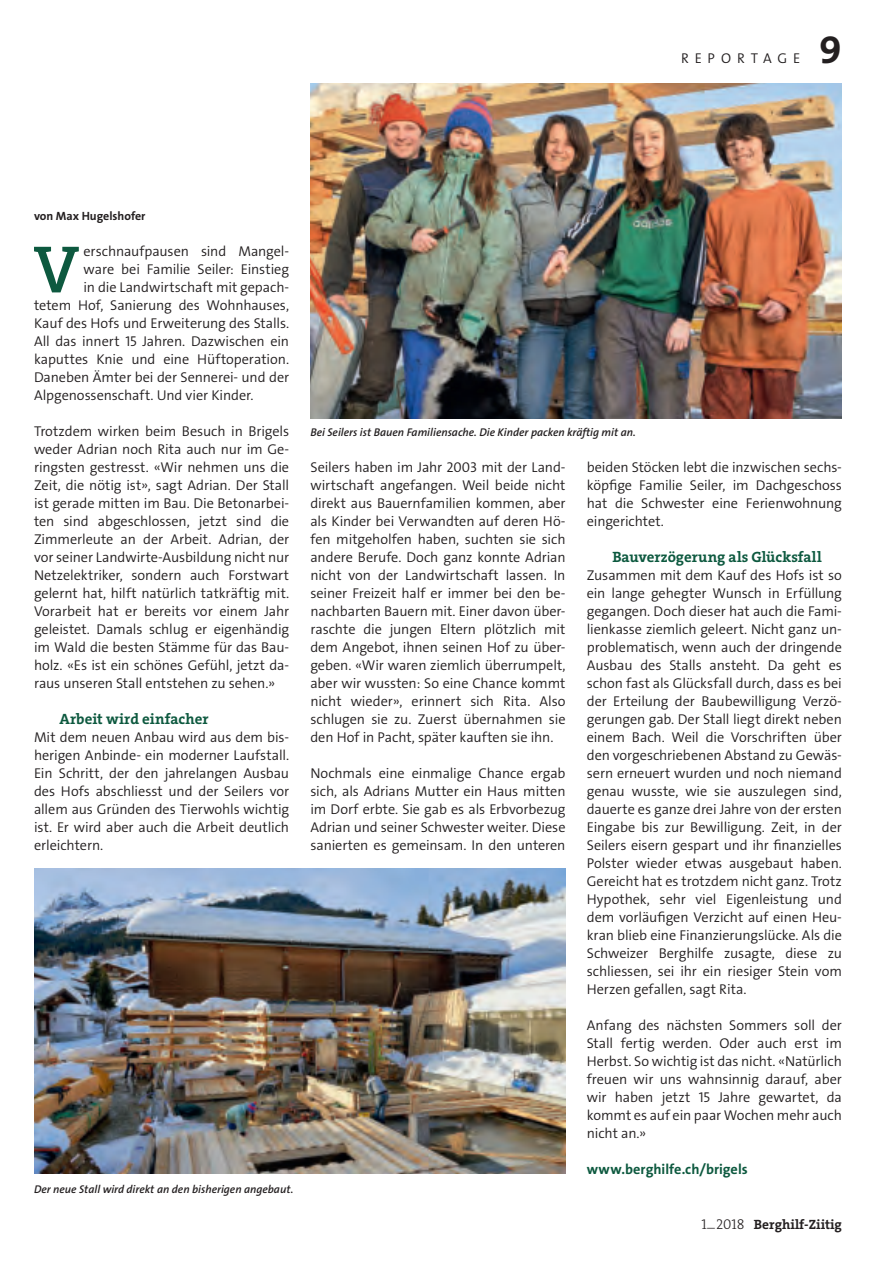
<style>
.page{position:relative;width:893px;height:1263px;background:#fff}
.page>*{position:absolute;margin:0;border:0;box-sizing:border-box;transform-origin:0 0}
.t1{font:67.65px "The Serif LP6 Se Bld";color:#0d593f}
.t2{font:39px "The Serif LP7 Bld";color:#231f20}
.t3{font:15px "The Serif LP7 Bld";color:#0d593f}
.t4{font:14.25px/18px "The Sans LP4 Se Li 1";letter-spacing:-.005em;color:#231f20;text-align:justify}
.t5{font:14.25px "The Sans LP7 Bld";letter-spacing:.005em;color:#0d593f}
.t6{font:14.25px "The Sans LP4 Se Li 1";letter-spacing:.405em;color:#231f20}
.t7{font:13.5px "The Serif LP7 Bld";color:#231f20}
.t8{font:12px "The Sans LP7 Bld";color:#231f20}
.t9{font:11.25px "The Sans LP6 Se Bld IT";color:#231f20}
.s1{font-family:"The Serif LP3 Lig";font-size:14.25px}
</style>
<div class="page">
<img style="left:34px;top:868px;width:532px;height:306px">
<img style="left:310px;top:83px;width:532px;height:335px">
<p class="t6" style="left:681px;top:49px;width:121px">REPORTAGE</p>
<h2 class="t2" style="left:819px;top:24px;width:24px">9</h2>
<p class="t8" style="left:34px;top:209px;width:113px">von Max Hugelshofer</p>
<h1 class="t1" style="left:34px;top:225px;width:47px">V</h1>
<p class="t4" style="left:84px;top:243px;width:207px">erschnaufpausen sind Mangel-</p>
<p class="t4" style="left:84px;top:261px;width:207px">ware bei Familie Seiler: Einstieg</p>
<p class="t4" style="left:84px;top:279px;width:207px">in die Landwirtschaft mit gepach-</p>
<p class="t4" style="left:34px;top:297px;width:257px">tetem Hof, Sanierung des Wohnhauses,</p>
<p class="t4" style="left:34px;top:315px;width:257px">Kauf des Hofs und Erweiterung des Stalls.</p>
<p class="t4" style="left:34px;top:333px;width:257px">All das innert 15 Jahren. Dazwischen ein</p>
<p class="t4" style="left:34px;top:351px;width:257px">kaputtes Knie und eine Hüftoperation.</p>
<p class="t4" style="left:34px;top:369px;width:257px">Daneben Ämter bei der Sennerei- und der</p>
<p class="t4" style="left:34px;top:387px;width:221px">Alpgenossenschaft. Und vier Kinder.</p>
<p class="t4" style="left:34px;top:423px;width:257px">Trotzdem wirken beim Besuch in Brigels weder Adrian noch Rita auch nur im Ge&shy;ringsten gestresst. «Wir nehmen uns die Zeit, die nötig ist», sagt Adrian. Der Stall ist gerade mitten im Bau. Die Betonarbei&shy;ten sind abgeschlossen, jetzt sind die Zimmerleute an der Arbeit. Adrian, der vor seiner Landwirte-Ausbildung nicht nur Netzelektriker, sondern auch Forstwart gelernt hat, hilft natürlich tatkräftig mit.<br>Vorarbeit hat er bereits vor einem Jahr geleistet. Damals schlug er eigenhändig im Wald die besten Stämme für das Bau&shy;holz. «Es ist ein schönes Gefühl, jetzt da&shy;raus unseren Stall entstehen zu sehen.»</p>
<p class="t3" style="left:60px;top:709px;width:151px">Arbeit wird einfacher</p>
<p class="t4" style="left:34px;top:729px;width:257px">Mit dem neuen Anbau wird aus dem bis&shy;herigen Anbinde- ein moderner Laufstall.<br>Ein Schritt, der den jahrelangen Ausbau des Hofs abschliesst und der Seilers vor allem aus Gründen des Tierwohls wichtig ist. Er wird aber auch die Arbeit deutlich erleichtern.</p>
<p class="t9" style="left:34px;top:1181px;width:261px">Der neue Stall wird direkt an den bisherigen angebaut.</p>
<p class="t9" style="left:310px;top:425px;width:327px">Bei Seilers ist Bauen Familiensache. Die Kinder packen kräftig mit an.</p>
<p class="t4" style="left:310px;top:459px;width:257px">Seilers haben im Jahr 2003 mit der Land&shy;wirtschaft angefangen. Weil beide nicht direkt aus Bauernfamilien kommen, aber als Kinder bei Verwandten auf deren Hö&shy;fen mitgeholfen haben, suchten sie sich andere Berufe. Doch ganz konnte Adrian nicht von der Landwirtschaft lassen. In seiner Freizeit half er immer bei den be&shy;nachbarten Bauern mit. Einer davon über&shy;raschte die jungen Eltern plötzlich mit dem Angebot, ihnen seinen Hof zu über&shy;geben. «Wir waren ziemlich überrumpelt, aber wir wussten: So eine Chance kommt nicht wieder», erinnert sich Rita. Also schlugen sie zu. Zuerst übernahmen sie den Hof in Pacht, später kauften sie ihn.</p>
<p class="t4" style="left:310px;top:765px;width:257px">Nochmals eine einmalige Chance ergab sich, als Adrians Mutter ein Haus mitten im Dorf erbte. Sie gab es als Erbvorbezug Adrian und seiner Schwester weiter. Diese sanierten es gemeinsam. In den unteren</p>
<p class="t4" style="left:587px;top:459px;width:257px">beiden Stöcken lebt die inzwischen sechs&shy;köpfige Familie Seiler, im Dachgeschoss hat die Schwester eine Ferienwohnung eingerichtet.</p>
<p class="t3" style="left:612px;top:547px;width:211px">Bauverzögerung als Glücksfall</p>
<p class="t4" style="left:587px;top:567px;width:257px">Zusammen mit dem Kauf des Hofs ist so ein lange gehegter Wunsch in Erfüllung gegangen. Doch dieser hat auch die Fami&shy;lienkasse ziemlich geleert. Nicht ganz un&shy;problematisch, wenn auch der dringende Ausbau des Stalls ansteht. Da geht es schon fast als Glücksfall durch, dass es bei der Erteilung der Baubewilligung Verzö&shy;gerungen gab. Der Stall liegt direkt neben einem Bach. Weil die Vorschriften über den vorgeschriebenen Abstand zu Gewäs&shy;sern erneuert wurden und noch niemand genau wusste, wie sie auszulegen sind, dauerte es ganze drei Jahre von der ersten Eingabe bis zur Bewilligung. Zeit, in der Seilers eisern gespart und ihr finanzielles Polster wieder etwas ausgebaut haben.<br>Gereicht hat es trotzdem nicht ganz. Trotz Hypothek, sehr viel Eigenleistung und dem vorläufigen Verzicht auf einen Heu&shy;kran blieb eine Finanzierungslücke. Als die Schweizer Berghilfe zusagte, diese zu schliessen, sei ihr ein riesiger Stein vom Herzen gefallen, sagt Rita.</p>
<p class="t4" style="left:587px;top:1017px;width:257px">Anfang des nächsten Sommers soll der Stall fertig werden. Oder auch erst im Herbst. So wichtig ist das nicht. «Natürlich freuen wir uns wahnsinnig darauf, aber wir haben jetzt 15 Jahre gewartet, da kommt es auf ein paar Wochen mehr auch nicht an.»</p>
<p class="t5" style="left:587px;top:1160px;width:162px">www.berghilfe.ch/brigels</p>
<p class="t7" style="left:702px;top:1215px;width:142px"><span class="s1">1</span><sup>_</sup><span class="s1">2018</span> Berghilf-Ziitig</p>
</div>
